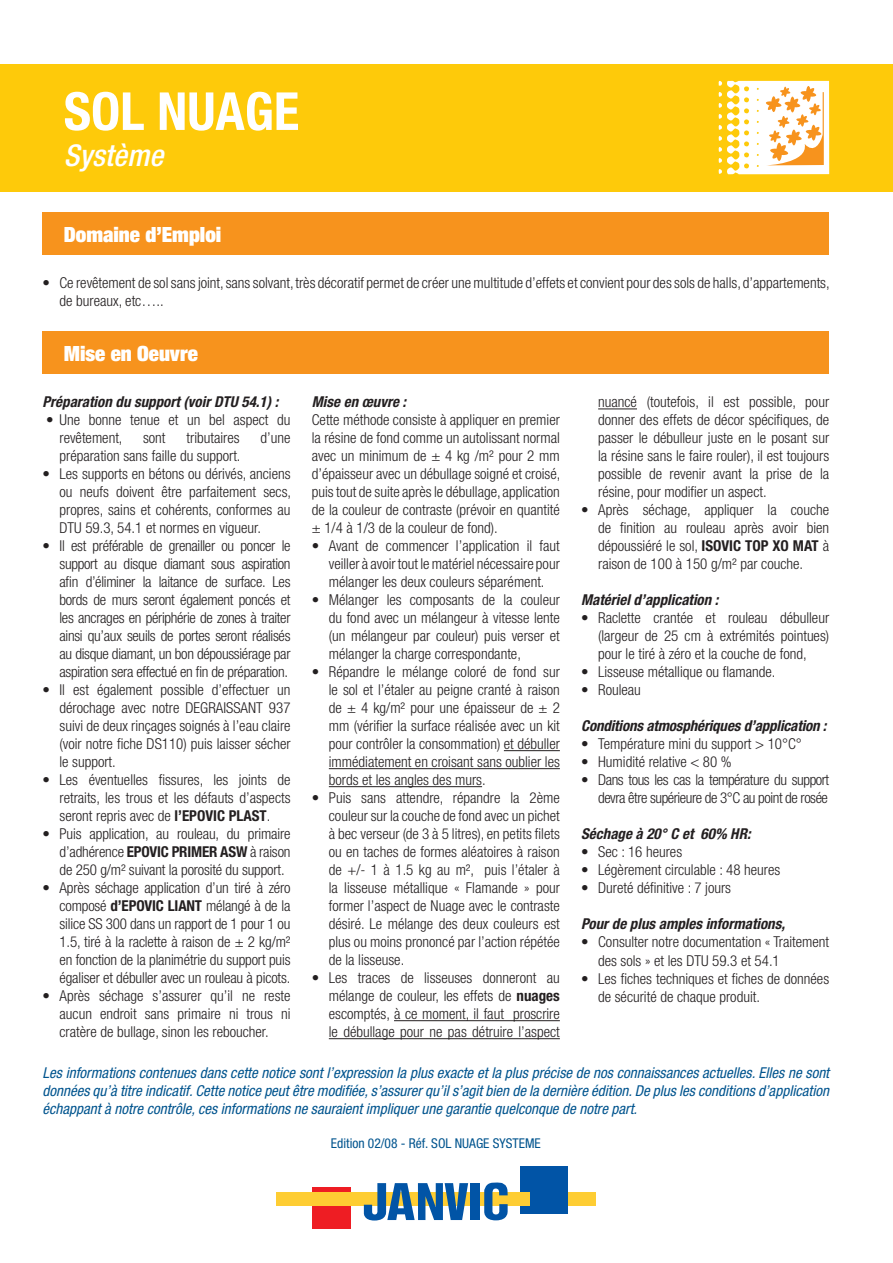
<style>
.page{position:relative;width:893px;height:1263px;background:#fff}
.page>*{position:absolute;margin:0;border:0;box-sizing:border-box;transform-origin:0 0}
.t1{font:700 condensed 52.5px "Helvetica Neue";color:#fff}
.t2{font:italic 500 condensed 30px "Helvetica Neue";color:#fff}
.t3{font:900 expanded 21px "Helvetica Neue";color:#fff}
.t4{font:300 condensed 15px/18px "Helvetica Neue";color:#231f20;text-align:justify}
.t5{font:italic condensed 15px/18px "Helvetica Neue";color:#00548e;text-align:justify}
.t6{font:italic 700 condensed 15px "Helvetica Neue";color:#231f20}
.t7{font:300 condensed 15px/18px "Helvetica Neue";letter-spacing:-.03em;color:#231f20;text-align:right}
.t8{font:condensed 13.5px "Helvetica Neue";color:#00548e}
.s1{font-weight:700}
</style>
<div class="page">
<div style="left:561px;top:1192px;width:34px;height:14px;background:#fecd33"></div>
<div style="left:520px;top:1167px;width:47px;height:47px;background:#0154a6"></div>
<div style="left:312px;top:1187px;width:39px;height:42px;background:#ee1d23"></div>
<div style="left:276px;top:1192px;width:254px;height:14px;background:#fecd33"></div>
<svg style="left:364px;top:1183px;width:104px;height:37px"></svg>
<div style="left:471px;top:1183px;width:9px;height:37px;background:#0154a6"></div>
<svg style="left:484px;top:1182px;width:24px;height:38px"></svg>
<div style="left:43px;top:332px;width:786px;height:42px;background:#f7931d"></div>
<hr style="left:504px;top:750px;width:56px;height:1px;background:#231f20">
<hr style="left:329px;top:768px;width:231px;height:1px;background:#231f20">
<hr style="left:329px;top:786px;width:153px;height:1px;background:#231f20">
<hr style="left:394px;top:1020px;width:166px;height:1px;background:#231f20">
<hr style="left:329px;top:1038px;width:231px;height:1px;background:#231f20">
<hr style="left:598px;top:408px;width:39px;height:1px;background:#231f20">
<div style="left:43px;top:213px;width:786px;height:42px;background:#f7931d"></div>
<div style="left:0;top:64px;width:893px;height:127px;background:#feca0a"></div>
<svg style="left:718px;top:80px;width:111px;height:95px;background:#fde5b3"></svg>
<h1 class="t1" style="left:64px;top:92px;width:237px">SOL NUAGE</h1>
<h2 class="t2" style="left:64px;top:145px;width:101px">Système</h2>
<h3 class="t3" style="left:64px;top:227px;width:159px">Domaine d’Emploi</h3>
<p class="t4" style="left:60px;top:275px;width:772px;text-indent:-17px">• Ce revêtement de sol sans joint, sans solvant, très décoratif permet de créer une multitude d’effets et convient pour des sols de halls, d’appartements, de bureaux, etc…..</p>
<h3 class="t3" style="left:64px;top:346px;width:136px">Mise en Oeuvre</h3>
<p class="t6" style="left:43px;top:396px;width:237px">Préparation du support (voir DTU 54.1) :</p>
<p class="t4" style="left:60px;top:412px;width:233px;text-indent:-13px">• Une bonne tenue et un bel aspect du revêtement,</p>
<p class="t4" style="left:143px;top:430px;width:24px">sont</p>
<p class="t4" style="left:187px;top:430px;width:55px">tributaires</p>
<p class="t4" style="left:261px;top:430px;width:31px">d’une</p>
<p class="t4" style="left:60px;top:448px;width:183px">préparation sans faille du support.</p>
<p class="t4" style="left:60px;top:466px;width:233px;text-indent:-17px">• Les supports en bétons ou dérivés, anciens ou neufs doivent être parfaitement secs, propres, sains et cohérents, conformes au DTU 59.3, 54.1 et normes en vigueur.</p>
<p class="t4" style="left:60px;top:538px;width:233px;text-indent:-17px">• Il est préférable de grenailler ou poncer le support au disque diamant sous aspiration afin d’éliminer la laitance de surface. Les bords de murs seront également poncés et les ancrages en périphérie de zones à traiter ainsi qu’aux seuils de portes seront réalisés au disque diamant, un bon dépoussiérage par aspiration sera effectué en fin de préparation.</p>
<p class="t4" style="left:60px;top:682px;width:233px;text-indent:-17px">• Il est également possible d’effectuer un dérochage avec notre DEGRAISSANT 937 suivi de deux rinçages soignés à l’eau claire (voir notre fiche DS110) puis laisser sécher le support.</p>
<p class="t4" style="left:60px;top:772px;width:233px;text-indent:-17px">• Les éventuelles fissures, les joints de retraits, les trous et les défauts d’aspects seront repris avec de <span class="s1">l’EPOVIC PLAST</span>.</p>
<p class="t4" style="left:60px;top:826px;width:233px;text-indent:-17px">• Puis application, au rouleau, du primaire d’adhérence <span class="s1">EPOVIC PRIMER ASW</span> à raison de 250 g/m² suivant la porosité du support.</p>
<p class="t4" style="left:60px;top:880px;width:233px;text-indent:-17px">• Après séchage application d’un tiré à zéro composé <span class="s1">d’EPOVIC LIANT</span> mélangé à de la silice SS 300 dans un rapport de 1 pour 1 ou 1.5, tiré à la raclette à raison de ± 2 kg/m² en fonction de la planimétrie du support puis égaliser et débuller avec un rouleau à picots.</p>
<p class="t4" style="left:60px;top:988px;width:233px;text-indent:-17px">• Après séchage s’assurer qu’il ne reste aucun endroit sans primaire ni trous ni cratère de bullage, sinon les reboucher.</p>
<p class="t6" style="left:312px;top:396px;width:96px">Mise en œuvre :</p>
<p class="t4" style="left:312px;top:412px;width:250px">Cette méthode consiste à appliquer en premier la résine de fond comme un autolissant normal avec un minimum de ± 4 kg /m² pour 2 mm d’épaisseur avec un débullage soigné et croisé, puis tout de suite après le débullage, application de la couleur de contraste (prévoir en quantité ± 1/4 à 1/3 de la couleur de fond).</p>
<p class="t4" style="left:329px;top:538px;width:233px;text-indent:-17px">• Avant de commencer l’application il faut veiller à avoir tout le matériel nécessaire pour mélanger les deux couleurs séparément.</p>
<p class="t4" style="left:329px;top:592px;width:233px;text-indent:-17px">• Mélanger les composants de la couleur du fond avec un mélangeur à vitesse lente (un mélangeur par couleur) puis verser et mélanger la charge correspondante,</p>
<p class="t4" style="left:329px;top:664px;width:233px;text-indent:-17px">• Répandre le mélange coloré de fond sur le sol et l’étaler au peigne cranté à raison de ± 4 kg/m² pour une épaisseur de ± 2 mm (vérifier la surface réalisée avec un kit pour contrôler la consommation) et débuller immédiatement en croisant sans oublier les bords et les angles des murs.</p>
<p class="t4" style="left:329px;top:790px;width:233px;text-indent:-17px">• Puis sans attendre, répandre la 2ème couleur sur la couche de fond avec un pichet à bec verseur (de 3 à 5 litres), en petits filets ou en taches de formes aléatoires à raison de +/- 1 à 1.5 kg au m², puis l’étaler à la lisseuse métallique « Flamande » pour former l’aspect de Nuage avec le contraste désiré. Le mélange des deux couleurs est plus ou moins prononcé par l’action répétée de la lisseuse.</p>
<p class="t4" style="left:329px;top:970px;width:233px;text-indent:-17px">• Les traces de lisseuses donneront au mélange de couleur, les effets de <span class="s1">nuages </span>escomptés, à ce moment, il faut proscrire le débullage pour ne pas détruire l’aspect</p>
<p class="t4" style="left:598px;top:394px;width:233px">nuancé (toutefois, il est possible, pour donner des effets de décor spécifiques, de passer le débulleur juste en le posant sur la résine sans le faire rouler), il est toujours possible de revenir avant la prise de la résine, pour modifier un aspect.</p>
<p class="t4" style="left:598px;top:502px;width:233px;text-indent:-17px">• Après séchage, appliquer la couche de finition au rouleau après avoir bien dépoussiéré le sol, <span class="s1">ISOVIC TOP XO MAT</span> à raison de 100 à 150 g/m² par couche.</p>
<p class="t6" style="left:581px;top:595px;width:139px">Matériel d’application :</p>
<p class="t4" style="left:598px;top:610px;width:233px;text-indent:-17px">• Raclette crantée et rouleau débulleur (largeur de 25 cm à extrémités pointues) pour le tiré à zéro et la couche de fond,</p>
<p class="t4" style="left:581px;top:664px;width:196px">• Lisseuse métallique ou flamande.</p>
<p class="t4" style="left:581px;top:682px;width:61px">• Rouleau</p>
<p class="t6" style="left:581px;top:721px;width:247px">Conditions atmosphériques d’application :</p>
<p class="t4" style="left:581px;top:736px;width:222px">• Température mini du support &gt; 10°C°</p>
<p class="t4" style="left:581px;top:754px;width:152px">• Humidité relative &lt; 80 %</p>
<p class="t7" style="left:581px;top:772px;width:250px">• Dans tous les cas la température du support devra être supérieure de 3°C au point de rosée</p>
<p class="t6" style="left:581px;top:829px;width:171px">Séchage à 20° C et 60% HR:</p>
<p class="t4" style="left:581px;top:844px;width:103px">• Sec : 16 heures</p>
<p class="t4" style="left:581px;top:862px;width:201px">• Légèrement circulable : 48 heures</p>
<p class="t4" style="left:581px;top:880px;width:151px">• Dureté définitive : 7 jours</p>
<p class="t6" style="left:581px;top:919px;width:205px">Pour de plus amples informations,</p>
<p class="t4" style="left:598px;top:934px;width:233px;text-indent:-17px">• Consulter notre documentation « Traitement des sols » et les DTU 59.3 et 54.1</p>
<p class="t4" style="left:598px;top:970px;width:233px;text-indent:-17px">• Les fiches techniques et fiches de données de sécurité de chaque produit.</p>
<p class="t5" style="left:43px;top:1065px;width:788px">Les informations contenues dans cette notice sont l’expression la plus exacte et la plus précise de nos connaissances actuelles. Elles ne sont données qu’à titre indicatif. Cette notice peut être modifiée, s’assurer qu’il s’agit bien de la dernière édition. De plus les conditions d’application échappant à notre contrôle, ces informations ne sauraient impliquer une garantie quelconque de notre part.</p>
<p class="t8" style="left:331px;top:1138px;width:211px">Edition 02/08 - Réf. SOL NUAGE SYSTEME</p>
</div>
